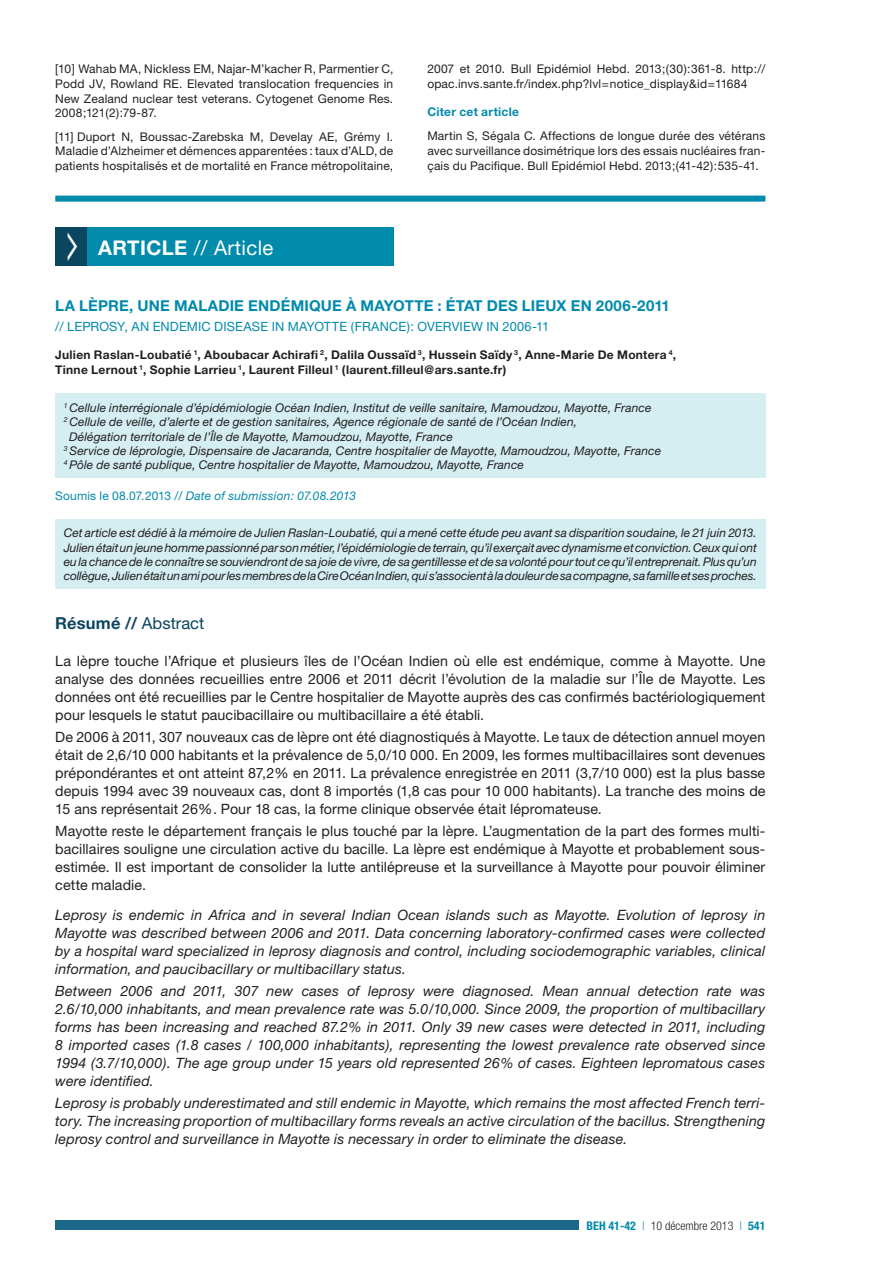
<style>
.page{position:relative;width:893px;height:1263px;background:#fff}
.page>*{position:absolute;margin:0;border:0;box-sizing:border-box;transform-origin:0 0}
.t1{font:20.25px "Helvetica Neue";letter-spacing:.02em;color:#fff}
.t2{font:700 16.5px "Helvetica Neue";letter-spacing:.01em;color:#0b4660}
.t3{font:700 15px "Helvetica Neue";letter-spacing:.015em;color:#008aac}
.t4{font:14.25px/18px "Helvetica Neue";letter-spacing:.005em;color:#231f20;text-align:justify}
.t5{font:italic 14.25px/18px "Helvetica Neue";letter-spacing:.01em;color:#231f20;text-align:justify}
.t6{font:12.75px "Helvetica Neue";letter-spacing:.01em;color:#008aac}
.t7{font:italic 12px/14.4px "Helvetica Neue";letter-spacing:.005em;color:#231f20;text-align:justify}
.t8{font:12px/14.7px "Helvetica Neue";letter-spacing:.015em;color:#231f20;text-align:justify}
.t9{font:700 12px/15.1px "Helvetica Neue";letter-spacing:.025em;color:#231f20}
.t10{font:italic 12px "Helvetica Neue";letter-spacing:.01em;color:#008aac}
.t11{font:300 condensed 12px "Helvetica Neue";color:#231f20}
.t12{font:700 12px "Helvetica Neue";letter-spacing:.025em;color:#008aac}
.s1{font-weight:700}
.s2{font-style:normal}
.s3{font-weight:400}
.s4{font-weight:700;color:#008aac}
.s5{color:#008aac}
</style>
<div class="page">
<div style="left:55px;top:1220px;width:523px;height:10px;background:#1c6889"></div>
<div style="left:55px;top:394px;width:710px;height:84px;background:#d5eef2"></div>
<div style="left:55px;top:519px;width:710px;height:70px;background:#d5eef2"></div>
<div style="left:55px;top:227px;width:35px;height:39px;background:#0b4660"></div>
<div style="left:87px;top:227px;width:306px;height:39px;background:#008aac"></div>
<div style="left:55px;top:196px;width:710px;height:6px;background:#008aac"></div>
<p class="t8" style="left:55px;top:61px;width:340px">[10] Wahab MA, Nickless EM, Najar-M’kacher R, Parmentier C, Podd JV, Rowland RE. Elevated translocation frequencies in New Zealand nuclear test veterans. Cytogenet Genome Res.<br>2008;121(2):79-87.</p>
<p class="t8" style="left:55px;top:129px;width:340px">[11] Duport N , Boussac-Zarebska M, Develay AE, Grémy I.<br>Maladie d’Alzheimer et démences apparentées : taux d’ALD, de patients hospitalisés et de mortalité en France métropolitaine,</p>
<h1 class="t1" style="left:98px;top:235px;width:177px"><span class="s1">Article</span> // Article</h1>
<p class="t8" style="left:427px;top:61px;width:340px;line-height:15.1px">2007 et 2010. Bull Epidémiol Hebd. 2013;(30):361-8. http:// opac.invs.sante.fr/index.php?lvl=notice_display&amp;id=11684</p>
<p class="t12" style="left:427px;top:105px;width:93px">Citer cet article</p>
<p class="t8" style="left:427px;top:128px;width:340px;line-height:15.1px">Martin S, Ségala C. Affections de longue durée des vétérans avec surveillance dosimétrique lors des essais nucléaires fran&shy;çais du Pacifique. Bull Epidémiol Hebd. 2013;(41-42):535-41.</p>
<p class="t3" style="left:55px;top:296px;width:131px">La lèpre, une mala</p>
<p class="t3" style="left:218px;top:296px;width:73px">die endémi</p>
<p class="t3" style="left:309px;top:296px;width:75px">que à Mayotte</p>
<p class="t3" style="left:438px;top:296px;width:19px">: état</p>
<p class="t3" style="left:487px;top:296px;width:20px">deslie</p>
<p class="t3" style="left:545px;top:296px;width:126px">ux en 2006-2011</p>
<p class="t6" style="left:55px;top:319px;width:29px">// Lepros</p>
<p class="t6" style="left:117px;top:319px;width:62px">y, an endemic</p>
<p class="t6" style="left:214px;top:319px;width:9px">disease</p>
<p class="t6" style="left:272px;top:319px;width:52px">in Mayotte</p>
<p class="t6" style="left:351px;top:319px;width:76px">(France): overvie</p>
<p class="t6" style="left:471px;top:319px;width:80px">w in 2006-11</p>
<p class="t9" style="left:55px;top:347px;width:622px">Julien Raslan-Loubatié <sup>1</sup>, Aboubacar Achirafi <sup>2</sup>, Dalila Oussaïd <sup>3</sup>, Hussein Saïdy <sup>3</sup>, Anne-Marie De Montera <sup>4</sup>,<br>Tinne Lernout <sup>1</sup>, Sophie Larrieu <sup>1</sup>, Laurent Filleul <sup>1</sup> (laurent.filleul@ars.sante.fr)</p>
<p class="t7" style="left:64px;top:400px;width:589px"><sup>1</sup> Cellule interrégionale d’épidémiologie Océan Indien, Institut de veille sanitaire, Mamoudzou, Mayotte, France</p>
<p class="t7" style="left:64px;top:414px;width:515px"><sup>2</sup> Cellule de veille, d’alerte et de gestion sanitaires, Agence régionale de santé de l’Océan Indien,</p>
<p class="t7" style="left:69px;top:429px;width:385px">Délégation territoriale de l’Île de Mayotte, Mamoudzou, Mayotte, France</p>
<p class="t7" style="left:64px;top:443px;width:599px"><sup>3</sup> Service de léprologie, Dispensaire de Jacaranda, Centre hospitalier de Mayotte, Mamoudzou, Mayotte, France</p>
<p class="t7" style="left:64px;top:458px;width:462px"><sup>4</sup> Pôle de santé publique, Centre hospitalier de Mayotte, Mamoudzou, Mayotte, France</p>
<p class="t10" style="left:55px;top:488px;width:302px"><span class="s2">Soumis le 08.07.2013 //</span> Date of submission: 07.08.2013</p>
<p class="t7" style="left:64px;top:525px;width:695px">Cet article est dédié à la mémoire de Julien Raslan-Loubatié, qui a mené cette étude peu avant sa disparition soudaine, le 21 juin 2013.<br>Julien était un jeune homme passionné par son métier, l’épidémiologie de terrain, qu’il exerçait avec dynamisme et conviction. Ceux qui ont eu la chance de le connaître se souviendront de sa joie de vivre, de sa gentillesse et de sa volonté pour tout ce qu’il entreprenait. Plus qu’un collègue, Julien était un ami pour les membres de la Cire Océan Indien, qui s’associent à la douleur de sa compagne, sa famille et ses proches.</p>
<p class="t2" style="left:55px;top:613px;width:151px">Résumé // <span class="s3">Abstract</span></p>
<p class="t4" style="left:55px;top:652px;width:712px">La lèpre touche l’Afrique et plusieurs îles de l’Océan Indien où elle est endémique, comme à Mayotte. Une analyse des données recueillies entre 2006 et 2011 décrit l’évolution de la maladie sur l’Île de Mayotte. Les données ont été recueillies par le Centre hospitalier de Mayotte auprès des cas confirmés bactériologiquement pour lesquels le statut paucibacillaire ou multibacillaire a été établi.</p>
<p class="t4" style="left:55px;top:728px;width:712px">De 2006 à 2011, 307 nouveaux cas de lèpre ont été diagnostiqués à Mayotte. Le taux de détection annuel moyen était de 2,6/10 000 habitants et la prévalence de 5,0/10 000. En 2009, les formes multibacillaires sont devenues prépondérantes et ont atteint 87,2% en 2011. La prévalence enregistrée en 2011 (3,7/10 000) est la plus basse depuis 1994 avec 39 nouveaux cas, dont 8 importés (1,8 cas pour 10 000 habitants). La tranche des moins de 15 ans représentait 26%. Pour 18 cas, la forme clinique observée était lépromateuse.</p>
<p class="t4" style="left:55px;top:821px;width:712px">Mayotte reste le département français le plus touché par la lèpre. L’augmentation de la part des formes multi&shy;bacillaires souligne une circulation active du bacille. La lèpre est endémique à Mayotte et probablement sous&shy;estimée. Il est important de consolider la lutte antilépreuse et la surveillance à Mayotte pour pouvoir éliminer cette maladie.</p>
<p class="t5" style="left:55px;top:906px;width:712px">Leprosy is endemic in Africa and in several Indian Ocean islands such as Mayotte. Evolution of leprosy in Mayotte was described between 2006 and 2011. Data concerning laboratory-confirmed cases were collected by a hospital ward specialized in leprosy diagnosis and control, including sociodemographic variables, clinical information, and paucibacillary or multibacillary status.</p>
<p class="t5" style="left:55px;top:982px;width:713px">Between 2006 and 2011, 307 new cases of leprosy were diagnosed. Mean annual detection rate was 2.6/10,000 inhabitants, and mean prevalence rate was 5.0/10,000. Since 2009, the proportion of multibacillary forms has been increasing and reached 87.2% in 2011. Only 39 new cases were detected in 2011, including 8 imported cases (1.8 cases / 100,000 inhabitants), representing the lowest prevalence rate observed since 1994 (3.7/10,000). The age group under 15 years old represented 26% of cases. Eighteen lepromatous cases were identified.</p>
<p class="t5" style="left:55px;top:1094px;width:712px">Leprosy is probably underestimated and still endemic in Mayotte, which remains the most affected French terri&shy;tory. The increasing proportion of multibacillary forms reveals an active circulation of the bacillus. Strengthening leprosy control and surveillance in Mayotte is necessary in order to eliminate the disease.</p>
<p class="t11" style="left:587px;top:1219px;width:180px"><span class="s4">BEH 41-42</span> <span class="s5">|</span> 10 décembre 2013 <span class="s5">|</span> <span class="s4">541</span></p>
</div>
